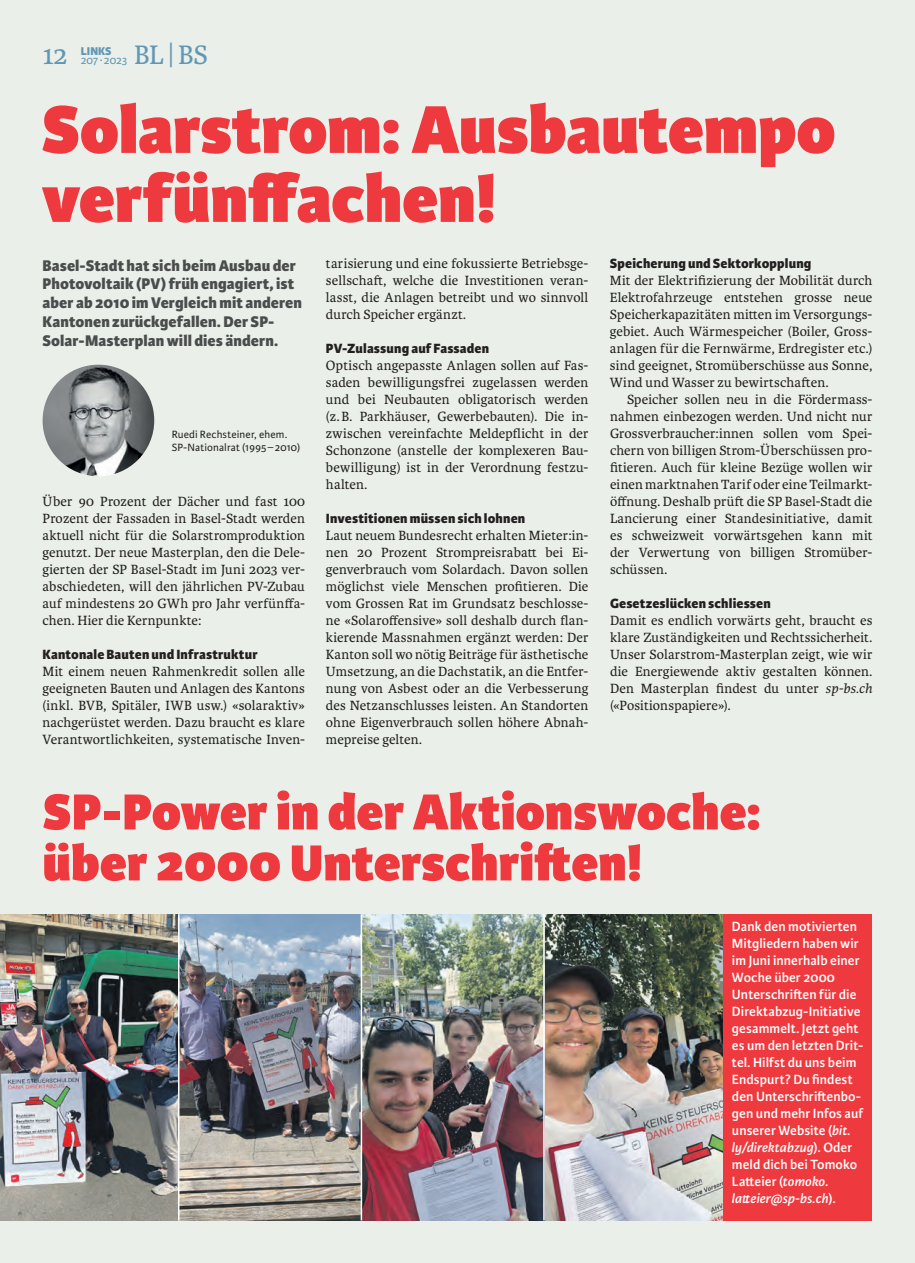
<style>
.page{position:relative;width:915px;height:1263px;background:#fff}
.page>*{position:absolute;margin:0;border:0;box-sizing:border-box;transform-origin:0 0}
.t1{font:800 72px/69px "Karmina Sans";color:#ee3a3e}
.t2{font:800 54px/51px "Karmina Sans";color:#ee3a3e}
.t3{font:28.5px "Karmina";color:#6197b5}
.t4{font:800 16.5px/18.8px "Karmina Sans";letter-spacing:.005em;color:#4b4c4d}
.t5{font:14.25px/17px "Karmina";letter-spacing:.01em;color:#231f20;text-align:justify}
.t6{font:600 14.25px/17px "Karmina Sans";letter-spacing:.005em;color:#fff}
.t7{font:800 14.25px "Karmina Sans";letter-spacing:.01em;color:#231f20}
.t8{font:12px "Karmina Sans";letter-spacing:-.02em;color:#6197b5}
.t9{font:800 12px "Karmina Sans";color:#6197b5}
.t10{font:11.25px/12.8px "Karmina Sans";letter-spacing:.01em;color:#231f20}
.s1{font-family:"Karmina Sans";font-weight:300}
.s2{font-style:italic}
</style>
<div class="page">
<div style="left:0;top:0;width:914px;height:1263px;background:#eaf0e9"></div>
<img style="left:43px;top:365px;width:111px;height:111px;border-radius:56px">
<img style="left:0;top:914px;width:723px;height:307px">
<div style="left:723px;top:914px;width:149px;height:306px;background:#ee3a3e"></div>
<hr style="left:178px;top:914px;width:1px;height:306px;background:#fff">
<hr style="left:360px;top:914px;width:2px;height:306px;background:#fff">
<hr style="left:543px;top:914px;width:1px;height:306px;background:#fff">
<h3 class="t3" style="left:134px;top:39px;width:75px">BL<span class="s1">|</span>BS</h3>
<h1 class="t1" style="left:41px;top:98px;width:795px">Solarstrom: Ausbautempo verfünffachen!</h1>
<p class="t4" style="left:43px;top:256px;width:261px">Basel-Stadt hat sich beim Ausbau der Photovoltaik (PV) früh engagiert, ist aber ab 2010 im Vergleich mit anderen Kantonen zurückgefallen. Der SP-Solar-Masterplan will dies ändern.</p>
<h3 class="t3" style="left:43px;top:39px;width:27px">12</h3>
<p class="t9" style="left:81px;top:44px;width:32px">LINKS</p>
<p class="t8" style="left:81px;top:53px;width:48px">207 ∙ 2023</p>
<p class="t7" style="left:609px;top:255px;width:203px">Speicherung und Sektorkopplung</p>
<p class="t5" style="left:609px;top:272px;width:264px">Mit der Elektrifizierung der Mobilität durch Elektrofahrzeuge entstehen grosse neue Speicherkapazitäten mitten im Versorgungs&shy;gebiet. Auch Wärmespeicher (Boiler, Gross&shy;anlagen für die Fernwärme, Erdregister etc.) sind geeignet, Stromüberschüsse aus Sonne, Wind und Wasser zu bewirtschaften.</p>
<p class="t5" style="left:609px;top:391px;width:264px;text-indent:17px">Speicher sollen neu in die Fördermass&shy;nahmen einbezogen werden. Und nicht nur Grossverbraucher:innen sollen vom Spei&shy;chern von billigen Strom-Überschüssen pro&shy;fitieren. Auch für kleine Bezüge wollen wir einen marktnahen Tarif oder eine Teilmarkt&shy;öffnung. Deshalb prüft die SP Basel-Stadt die Lancierung einer Standesinitiative, damit es schweizweit vorwärtsgehen kann mit der Verwertung von billigen Stromüber&shy;schüssen.</p>
<p class="t7" style="left:609px;top:595px;width:162px">Gesetzeslücken schliessen</p>
<p class="t5" style="left:609px;top:612px;width:264px">Damit es endlich vorwärts geht, braucht es klare Zuständigkeiten und Rechtssicherheit.<br>Unser Solarstrom-Masterplan zeigt, wie wir die Energiewende aktiv gestalten können.<br>Den Masterplan findest du unter <span class="s2">sp-bs.ch </span>(«Positionspapiere»).</p>
<p class="t5" style="left:326px;top:255px;width:264px">tarisierung und eine fokussierte Betriebsge&shy;sellschaft, welche die Investitionen veran&shy;lasst, die Anlagen betreibt und wo sinnvoll durch Speicher ergänzt.</p>
<p class="t7" style="left:326px;top:340px;width:165px">PV-Zulassung auf Fassaden</p>
<p class="t5" style="left:326px;top:357px;width:264px">Optisch angepasste Anlagen sollen auf Fas&shy;saden bewilligungsfrei zugelassen werden und bei Neubauten obligatorisch werden (z.B. Parkhäuser, Gewerbebauten). Die in&shy;zwischen vereinfachte Meldepflicht in der Schonzone (anstelle der komplexeren Bau&shy;bewilligung) ist in der Verordnung festzu&shy;halten.</p>
<p class="t7" style="left:326px;top:510px;width:201px">Investitionen müssen sich lohnen</p>
<p class="t5" style="left:326px;top:527px;width:264px">Laut neuem Bundesrecht erhalten Mieter:in&shy;nen 20 Prozent Strompreisrabatt bei Ei&shy;genverbrauch vom Solardach. Davon sollen möglichst viele Menschen profitieren. Die vom Grossen Rat im Grundsatz beschlosse&shy;ne «Solaroffensive» soll deshalb durch flan&shy;kierende Massnahmen ergänzt werden: Der Kanton soll wo nötig Beiträge für ästhetische Umsetzung, an die Dachstatik, an die Entfer&shy;nung von Asbest oder an die Verbesserung des Netzanschlusses leisten. An Standorten ohne Eigenverbrauch sollen höhere Abnah&shy;mepreise gelten.</p>
<p class="t10" style="left:172px;top:428px;width:130px">Ruedi Rechsteiner, ehem.<br>SP-Nationalrat (1995 –2010)</p>
<p class="t5" style="left:43px;top:493px;width:264px">Über 90 Prozent der Dächer und fast 100<br>Prozent der Fassaden in Basel-Stadt werden aktuell nicht für die Solarstromproduktion genutzt. Der neue Masterplan, den die Dele&shy;gierten der SP Basel-Stadt im Juni 2023 ver&shy;abschiedeten, will den jährlichen PV-Zubau auf mindestens 20 GWh pro Jahr verfünffa&shy;chen. Hier die Kernpunkte:</p>
<p class="t7" style="left:43px;top:646px;width:216px">Kantonale Bauten und Infrastruktur</p>
<p class="t5" style="left:43px;top:663px;width:264px">Mit einem neuen Rahmenkredit sollen alle geeigneten Bauten und Anlagen des Kantons (inkl. BVB, Spitäler, IWB usw.) «solaraktiv» nachgerüstet werden. Dazu braucht es klare Verantwortlichkeiten, systematische Inven-</p>
<h2 class="t2" style="left:43px;top:788px;width:719px">SP-Power in der Aktionswoche: über 2000 Unterschriften!</h2>
<p class="t6" style="left:731px;top:918px;width:133px">Dank den motivierten<br>Mitgliedern haben wir im Juni innerhalb einer<br>Woche über 2000<br>Unterschriften für die<br>Direktabzug-Initiative gesammelt. Jetzt geht es um den letzten Drit&shy;tel. Hilfst du uns beim<br>Endspurt? Du findest den Unterschriftenbo&shy;gen und mehr Infos auf unserer Website (<span class="s2">bit. ly/direktabzug</span>). Oder meld dich bei Tomoko<br>Latteier (<span class="s2">tomoko. latteier@sp-bs.ch</span>).</p>
</div>
